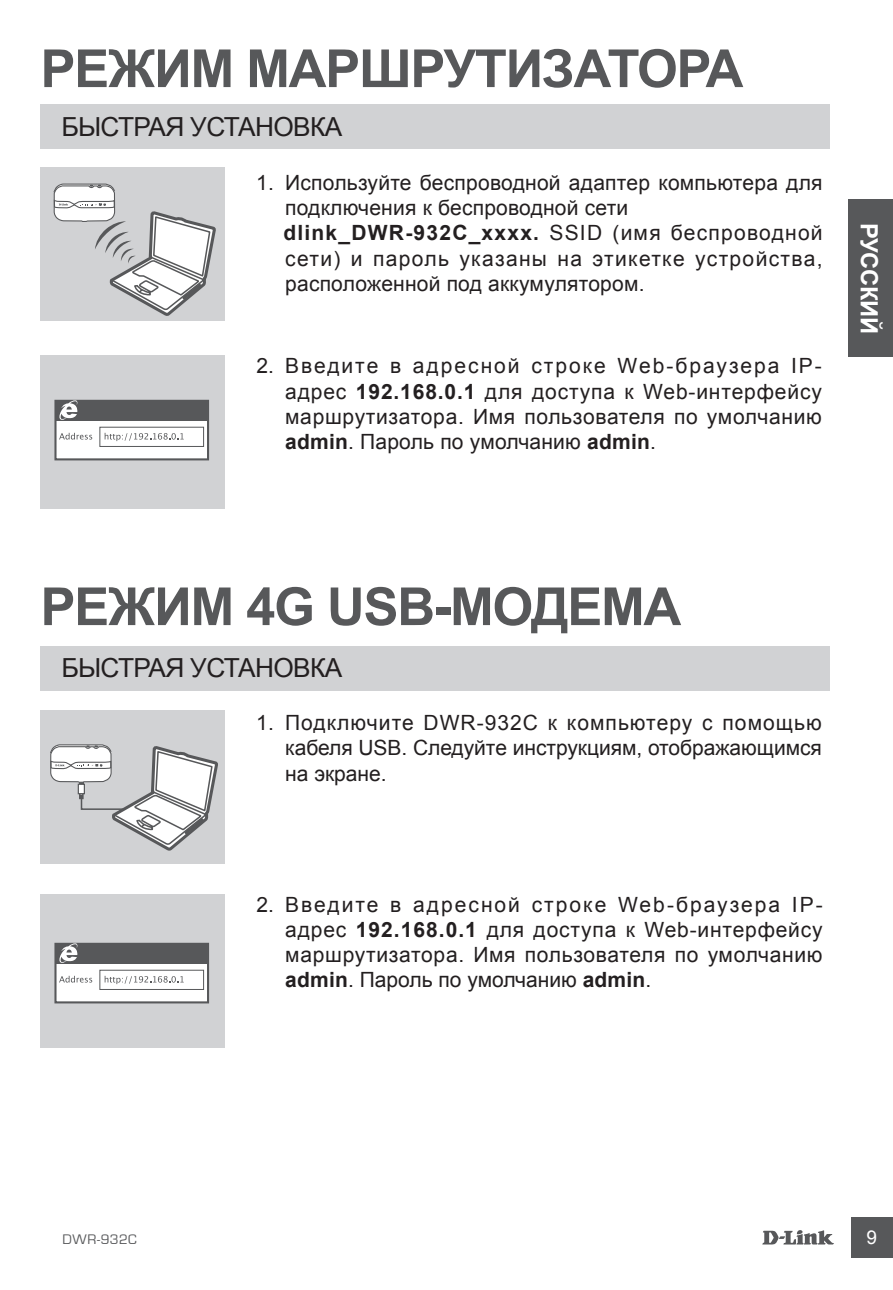
<style>
.page{position:relative;width:893px;height:1290px;background:#fff}
.page>*{position:absolute;margin:0;border:0;box-sizing:border-box;transform-origin:0 0}
.t1{font:700 52.5px "Arial";letter-spacing:-.025em;color:#57585a}
.t2{font:26.25px "Arial";letter-spacing:-.025em;color:#231f20}
.t3{font:700 23.8px "Arial";letter-spacing:-.015em;color:#fff}
.t4{font:21px/25.2px "Arial";letter-spacing:.01em;color:#231f20;text-align:justify}
.t5{font:18.9px "Arial";color:#fff}
.t6{font:14.35px "Eurostile";letter-spacing:.03em;color:#57585a}
.s1{font-weight:700}
</style>
<div class="page">
<svg style="left:762px;top:1230px;width:72px;height:14px"></svg>
<div style="left:851px;top:1217px;width:42px;height:41px;background:#57585a"></div>
<div style="left:848px;top:200px;width:45px;height:157px;background:#57585a"></div>
<div style="left:41px;top:105px;width:789px;height:44px;background:#d1d2d4"></div>
<div style="left:41px;top:355px;width:184px;height:154px;background:#d1d2d4"></div>
<div style="left:54px;top:400px;width:155px;height:60px;background:#fff;border:2px solid #57585a"></div>
<div style="left:99px;top:427px;width:105px;height:20px;border:1px solid #57585a"></div>
<svg style="left:59px;top:433px;width:33px;height:6px"></svg>
<svg style="left:105px;top:433px;width:79px;height:8px"></svg>
<div style="left:41px;top:646px;width:789px;height:45px;background:#d1d2d4"></div>
<div style="left:41px;top:894px;width:184px;height:153px;background:#d1d2d4"></div>
<div style="left:41px;top:167px;width:184px;height:154px;background:#d1d2d4"></div>
<svg style="left:53px;top:183px;width:163px;height:238px"></svg>
<div style="left:41px;top:710px;width:184px;height:154px;background:#d1d2d4"></div>
<div style="left:54px;top:943px;width:155px;height:60px;background:#fff;border:2px solid #57585a"></div>
<div style="left:99px;top:970px;width:105px;height:20px;border:1px solid #57585a"></div>
<svg style="left:59px;top:976px;width:33px;height:6px"></svg>
<svg style="left:105px;top:976px;width:79px;height:8px"></svg>
<svg style="left:50px;top:744px;width:168px;height:220px"></svg>
<h1 class="t1" style="left:41px;top:34px;width:704px">РЕЖИМ МАРШРУТИЗАТОРА</h1>
<p class="t2" style="left:61px;top:109px;width:282px">БЫСТРАЯ УСТАНОВКА</p>
<p class="t4" style="left:283px;top:170px;width:541px;text-align:left;text-indent:-27px">1. Используйте беспроводной адаптер компьютера для подключения к беспроводной сети <span class="s1">dlink_DWR-932C_xxxx.</span> SSID (имя беспроводной сети) и пароль указаны на этикетке устройства, расположенной под аккумулятором.</p>
<p class="t4" style="left:285px;top:353px;width:538px;text-indent:-29px">2. Введите в адресной строке Web-браузера IP&shy;адрес <span class="s1">192.168.0.1</span> для доступа к Web-интерфейсу маршрутизатора. Имя пользователя по умолчанию <span class="s1">admin</span>. Пароль по умолчанию <span class="s1">admin</span>.</p>
<p class="t3" style="left:885px;top:223px;width:113px;rotate:90deg">РУССКИЙ</p>
<h1 class="t1" style="left:41px;top:572px;width:642px">РЕЖИМ 4G USB-МОДЕМА</h1>
<p class="t2" style="left:61px;top:651px;width:282px">БЫСТРАЯ УСТАНОВКА</p>
<p class="t4" style="left:285px;top:710px;width:538px;text-indent:-29px">1. Подключите DWR-932C к компьютеру с помощью кабеля USB. Следуйте инструкциям, отображающимся на экране.</p>
<p class="t4" style="left:285px;top:892px;width:539px;text-indent:-29px">2. Введите в адресной строке Web-браузера IP&shy;адрес <span class="s1">192.168.0.1</span> для доступа к Web-интерфейсу маршрутизатора. Имя пользователя по умолчанию <span class="s1">admin</span>. Пароль по умолчанию <span class="s1">admin</span>.</p>
<p class="t6" style="left:63px;top:1232px;width:76px">DWR-932C</p>
<p class="t5" style="left:866px;top:1224px;width:12px">9</p>
</div>
